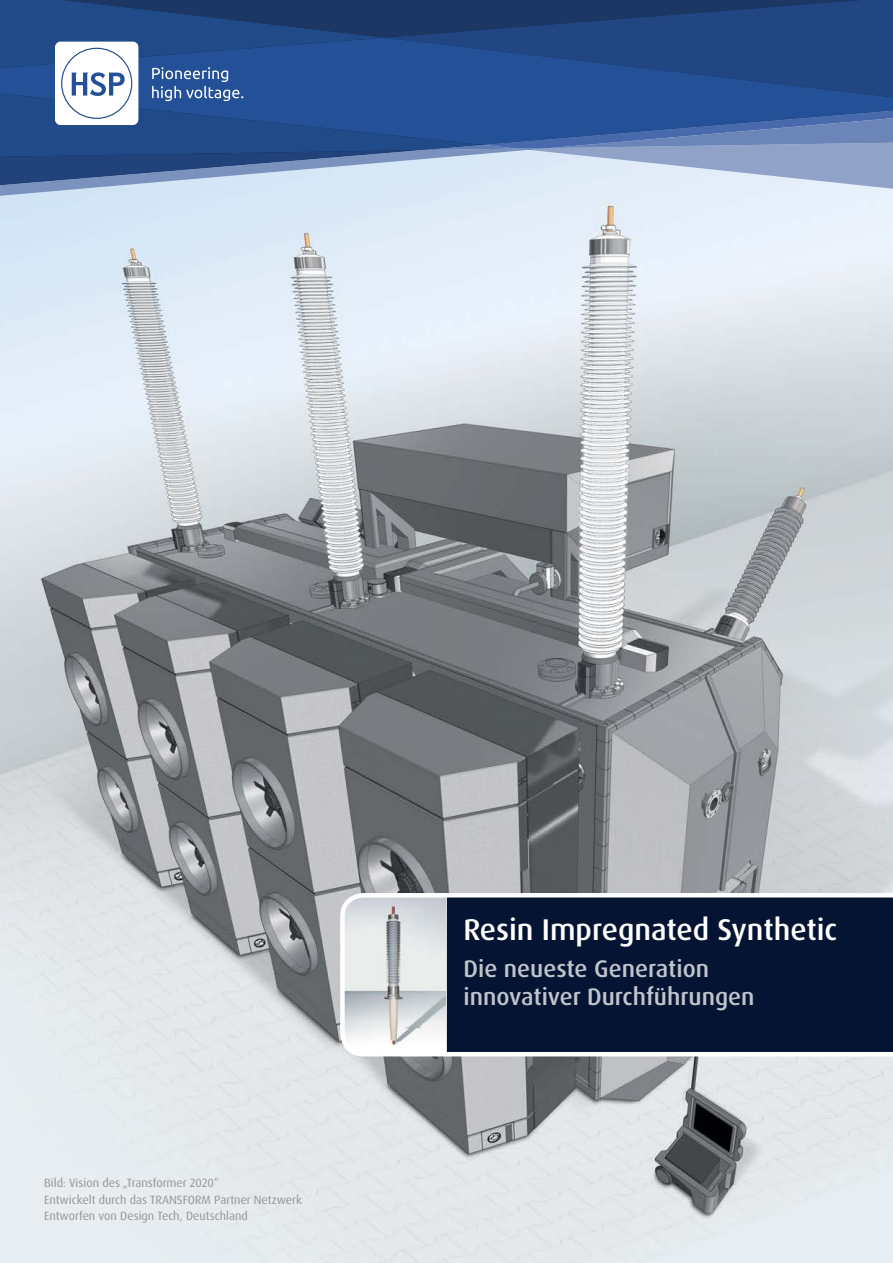
<style>
.page{position:relative;width:893px;height:1263px;background:#fff}
.page>*{position:absolute;margin:0;border:0;box-sizing:border-box;transform-origin:0 0}
.Absatzformat_1{font:500 30px "Dax OT";color:#fff}
.subline_datenblätter{font:500 24px/28.5px "Dax OT";color:#c0c4cc}
.t1{font:12px "Dax OT";color:#939598}
</style>
<div class="page">
<img style="left:0;top:196px;width:893px;height:1067px">
<svg style="left:338px;top:891px;width:555px;height:168px;background:#3c495f"></svg>
<svg style="left:0;top:0;width:893px;height:196px;background:#4b6ca0"></svg>
<p class="t1" style="left:44px;top:1176px;width:176px">Bild: Vision des „Transformer 2020“</p>
<p class="t1" style="left:44px;top:1192px;width:259px">Entwickelt durch das TRANSFORM Partner Netzwerk</p>
<p class="t1" style="left:44px;top:1209px;width:205px">Entworfen von Design Tech, Deutschland</p>
<p class="Absatzformat_1" style="left:463px;top:910px;width:375px">Resin Impregnated Synthetic</p>
<p class="subline_datenblätter" style="left:463px;top:955px;width:293px">Die neueste Generation innovativer Durchführungen</p>
</div>
